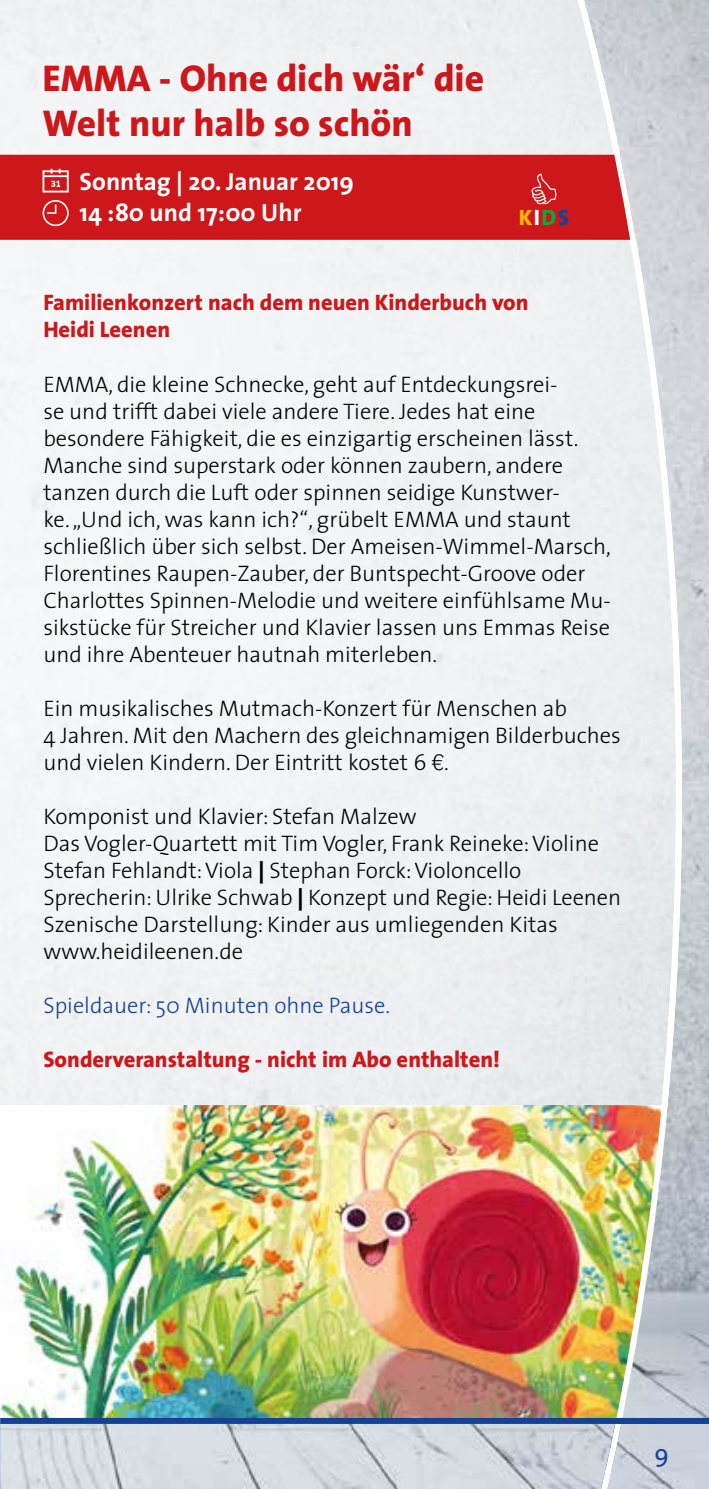
<style>
.page{position:relative;width:709px;height:1489px;background:#fff}
.page>*{position:absolute;margin:0;border:0;box-sizing:border-box;transform-origin:0 0}
.t1{font:800 37.5px/45px "The Sans";color:#cd171a}
.t2{font:700 25px/31.2px "The Sans";color:#fff}
.t3{font:25px "The Sans";color:#164194}
.t4{font:300 22.5px/27px "The Sans";color:#000}
.t5{font:800 22.5px/27px "The Sans";color:#cd171a}
.t6{font:300 22.5px "The Sans";color:#164194}
.t7{font:800 22.25px "The Sans";color:#fbba00}
.s1{color:#fff}
.s2{color:#13a538}
.s3{color:#164194}
.s4{font-family:"Helvetica"}
.s5{font-weight:800}
</style>
<div class="page">
<div style="left:0;top:155px;width:486px;height:85px;background:#cd171a"></div>
<svg style="left:43px;top:169px;width:26px;height:23px"></svg>
<svg style="left:43px;top:200px;width:26px;height:26px"></svg>
<img style="left:0;top:1104px;width:486px;height:313px">
<img style="left:685px;top:0;width:24px;height:1417px">
<img style="left:486px;top:0;width:199px;height:1417px">
<svg style="left:0;top:1417px;width:709px;height:71px;background:#bfcad6"></svg>
<h1 class="t1" style="left:43px;top:55px;width:443px">EMMA - Ohne dich wär‘ die<br>Welt nur halb so schön</h1>
<p class="t2" style="left:80px;top:165px;width:276px">Sonntag | 20. Januar 2019<br>14 :80 und 17:00 Uhr</p>
<p class="t7" style="left:519px;top:198px;width:52px">K<span class="s1">I</span><span class="s2">D</span><span class="s3">S</span></p>
<p class="t5" style="left:43px;top:289px;width:486px">Familienkonzert nach dem neuen Kinderbuch von<br>Heidi Leenen</p>
<p class="t4" style="left:43px;top:369px;width:569px">EMMA, die kleine Schnecke, geht auf Entdeckungsrei-<br>se und trifft dabei viele andere Tiere. Jedes hat eine besondere Fähigkeit, die es einzigartig erscheinen lässt.<br>Manche sind superstark oder können zaubern, andere tanzen durch die Luft oder spinnen seidige Kunstwer-<br>ke. „Und ich, was kann ich?“, grübelt EMMA und staunt schließlich über sich selbst. Der Ameisen-Wimmel-Marsch, Florentines Raupen-Zauber, der Buntspecht-Groove oder Charlottes Spinnen-Melodie und weitere einfühlsame Mu&shy;sikstücke für Streicher und Klavier lassen uns Emmas Reise und ihre Abenteuer hautnah miterleben.</p>
<p class="t4" style="left:43px;top:693px;width:579px">Ein musikalisches Mutmach-Konzert für Menschen ab<br>4 Jahren. Mit den Machern des gleichnamigen Bilderbuches und vielen Kindern. Der Eintritt kostet 6 <span class="s4">€</span>.</p>
<p class="t4" style="left:43px;top:801px;width:579px">Komponist und Klavier: Stefan Malzew<br>Das Vogler-Quartett mit Tim Vogler, Frank Reineke: Violine Stefan Fehlandt: Viola <span class="s5">|</span> Stephan Forck: Violoncello Sprecherin: Ulrike Schwab <span class="s5">|</span> Konzept und Regie: Heidi Leenen Szenische Darstellung: Kinder aus umliegenden Kitas www.heidileenen.de</p>
<p class="t6" style="left:43px;top:986px;width:348px">Spieldauer: 50 Minuten ohne Pause.</p>
<p class="t5" style="left:43px;top:1045px;width:458px">Sonderveranstaltung - nicht im Abo enthalten!</p>
<p class="t3" style="left:654px;top:1432px;width:16px">9</p>
</div>
